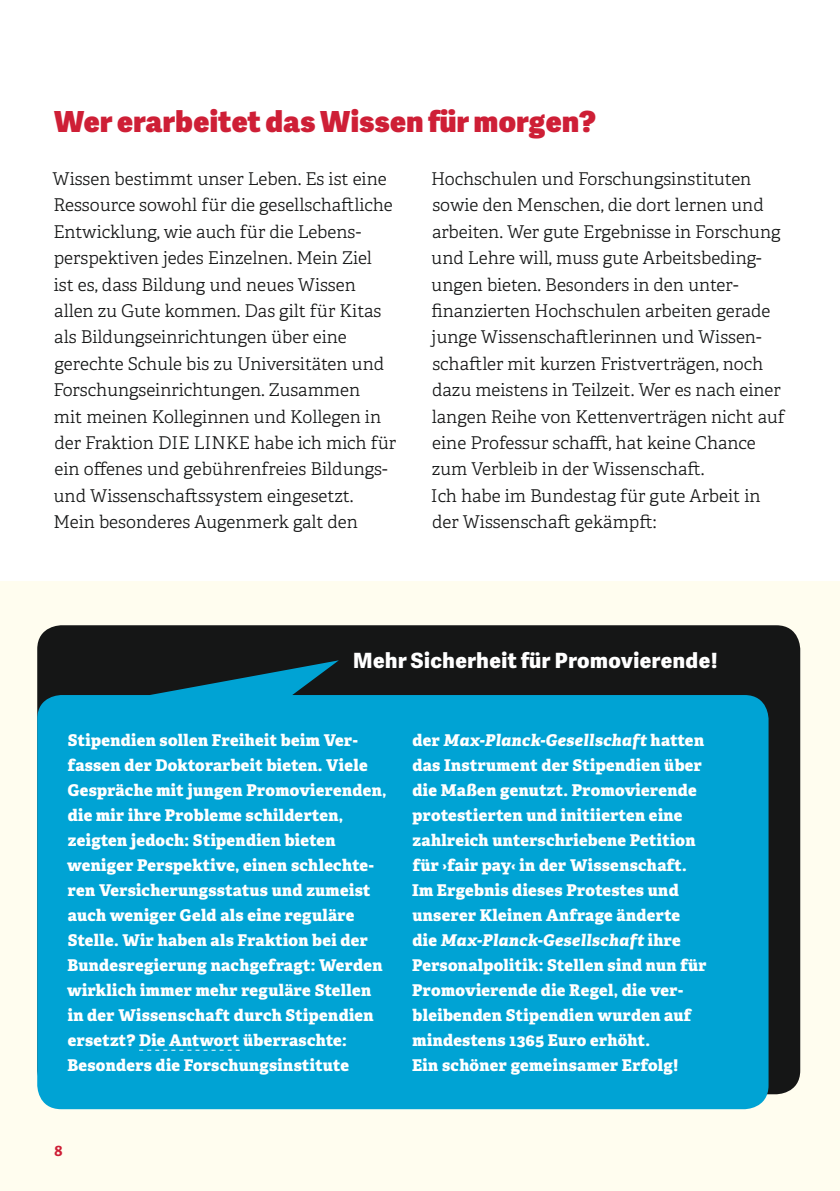
<style>
.page{position:relative;width:840px;height:1191px;background:#fff}
.page>*{position:absolute;margin:0;border:0;box-sizing:border-box;transform-origin:0 0}
.t1{font:800 29px "Adelle Sans";letter-spacing:.015em;color:#ce1f36}
.t2{font:800 21px "Adelle Sans";letter-spacing:.025em;color:#fff}
.t3{font:300 17.6px/26.4px "Adelle";color:#151616}
.t4{font:800 16.2px/25px "Adelle";letter-spacing:.02em;color:#fff}
.t5{font:700 14px "Adelle Sans";color:#ce1f36}
.s1{font-size:16px}
.s2{font-style:italic}
</style>
<div class="page">
<div style="left:0;top:581px;width:839px;height:610px;background:#fffdef"></div>
<div style="left:37px;top:625px;width:762px;height:469px;background:#151616;border-radius:24px"></div>
<svg style="left:37px;top:660px;width:731px;height:449px;background:#0199c6"></svg>
<svg style="left:139px;top:1049px;width:100px;height:1px"></svg>
<h1 class="t1" style="left:54px;top:100px;width:543px">Wer erarbeitet das Wissen für morgen?</h1>
<p class="t3" style="left:53px;top:166px;width:345px">Wissen bestimmt unser Leben. Es ist eine Ressource sowohl für die gesellschaftliche Entwicklung, wie auch für die Lebens&shy;perspektiven jedes Einzelnen. Mein Ziel<br>ist es, dass Bildung und neues Wissen allen zu Gute kommen. Das gilt für Kitas als Bildungseinrichtungen über eine gerechte Schule bis zu Universitäten und Forschungseinrichtungen. Zusammen<br>mit meinen Kolleginnen und Kollegen in der Fraktion DIE LINKE habe ich mich für ein offenes und gebührenfreies Bildungs&shy;und Wissenschaftssystem eingesetzt.<br>Mein besonderes Augenmerk galt den</p>
<p class="t3" style="left:430px;top:166px;width:355px">Hochschulen und Forschungsinstituten sowie den Menschen, die dort lernen und arbeiten. Wer gute Ergebnisse in Forschung und Lehre will, muss gute Arbeitsbeding&shy;ungen bieten. Besonders in den unter&shy;finanzierten Hochschulen arbeiten gerade junge Wissenschaftlerinnen und Wissen&shy;schaftler mit kurzen Fristverträgen, noch dazu meistens in Teilzeit. Wer es nach einer langen Reihe von Kettenverträgen nicht auf eine Professur schafft, hat keine Chance zum Verbleib in der Wissenschaft.<br>Ich habe im Bundestag für gute Arbeit in der Wissenschaft gekämpft:</p>
<p class="t2" style="left:353px;top:645px;width:366px">Mehr Sicherheit für Promovierende!</p>
<p class="t4" style="left:67px;top:728px;width:320px">Stipendien sollen Freiheit beim Ver&shy;fassen der Doktorarbeit bieten. Viele Gespräche mit jungen Promovierenden, die mir ihre Probleme schilderten, zeigten jedoch: Stipendien bieten weniger Perspektive, einen schlechte&shy;ren Versicherungsstatus und zumeist auch weniger Geld als eine reguläre Stelle. Wir haben als Fraktion bei der Bundesregierung nachgefragt: Werden wirklich immer mehr reguläre Stellen in der Wissenschaft durch Stipendien ersetzt? <span class="s1">Die Antwort</span> überraschte:<br>Besonders die Forschungsinstitute</p>
<p class="t4" style="left:412px;top:728px;width:296px">der <span class="s2">Max-Planck-Gesellschaft</span> hatten das Instrument der Stipendien über die Maßen genutzt. Promovierende protestierten und initiierten eine zahlreich unterschriebene Petition für ›fair pay‹ in der Wissenschaft.<br>Im Ergebnis dieses Protestes und unserer Kleinen Anfrage änderte die <span class="s2">Max-Planck-Gesellschaft</span> ihre Personalpolitik: Stellen sind nun für Promovierende die Regel, die ver&shy;bleibenden Stipendien wurden auf mindestens 1365 Euro erhöht.<br>Ein schöner gemeinsamer Erfolg!</p>
<p class="t5" style="left:54px;top:1141px;width:9px">8</p>
</div>
